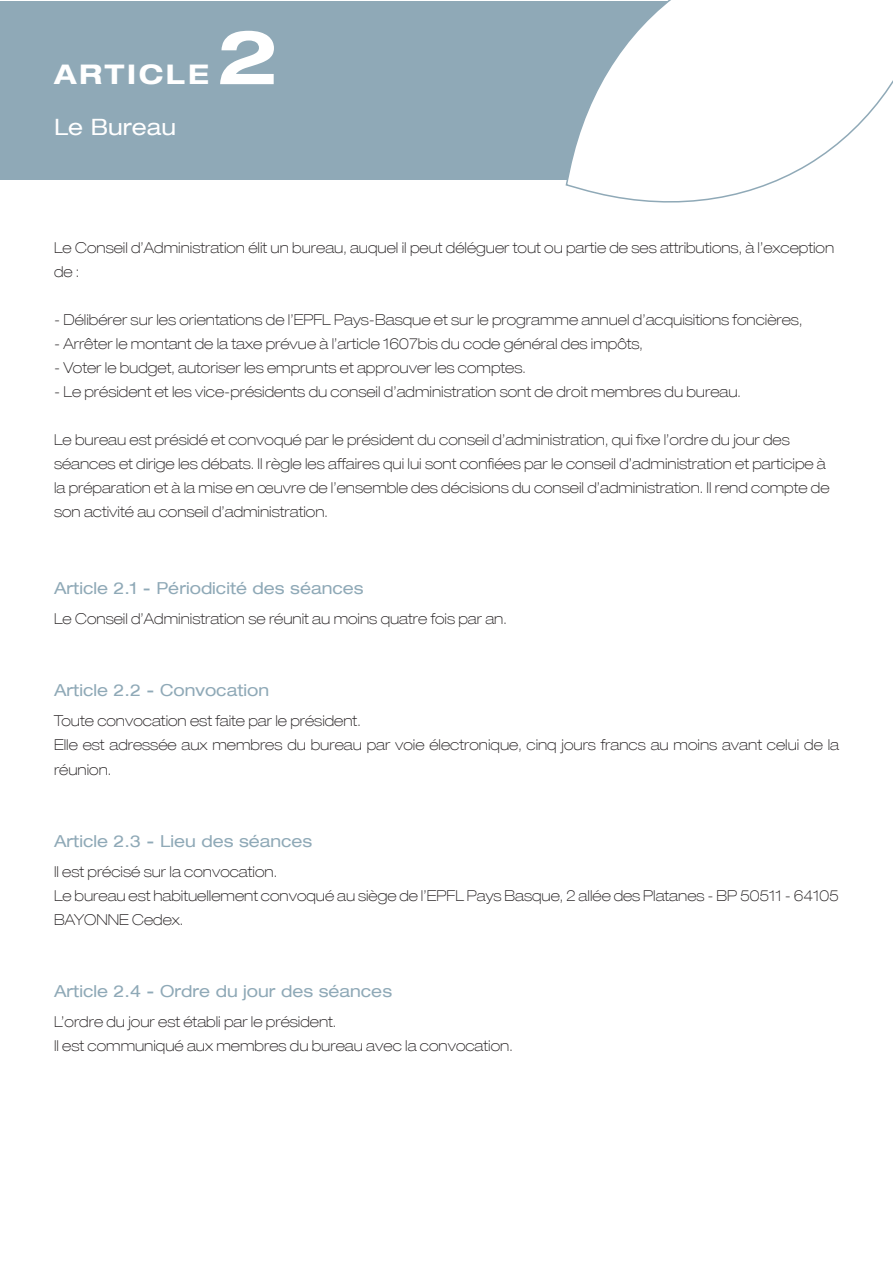
<style>
.page{position:relative;width:893px;height:1263px;background:#fff}
.page>*{position:absolute;margin:0;border:0;box-sizing:border-box;transform-origin:0 0}
.t1{font:700 expanded 75px "Helvetica 73";color:#fff}
.t2{font:700 expanded 27px "Helvetica 73";letter-spacing:.1em;color:#fff}
.t3{font:expanded 22.5px "Helvetica 53";color:#fff}
.t4{font:expanded 16.5px "Helvetica 53";color:#8fa9b7}
.t5{font:100 expanded 15px/24px "Helvetica 33";color:#231f20}
</style>
<div class="page">
<div style="left:0;top:1px;width:687px;height:178px;background:#8fa9b7"></div>
<svg style="left:565px;top:0;width:328px;height:203px"></svg>
<p class="t2" style="left:54px;top:58px;width:157px">ARTICLE</p>
<p class="t3" style="left:54px;top:113px;width:124px">Le Bureau</p>
<p class="t1" style="left:217px;top:10px;width:63px">2</p>
<p class="t5" style="left:54px;top:236px;width:782px">Le Conseil d’Administration élit un bureau, auquel il peut déléguer tout ou partie de ses attributions, à l’exception de :</p>
<p class="t5" style="left:54px;top:308px;width:750px">- Délibérer sur les orientations de l’EPFL Pays-Basque et sur le programme annuel d’acquisitions foncières,</p>
<p class="t5" style="left:54px;top:332px;width:590px">- Arrêter le montant de la taxe prévue à l’article 1607bis du code général des impôts,</p>
<p class="t5" style="left:54px;top:356px;width:473px">- Voter le budget, autoriser les emprunts et approuver les comptes.</p>
<p class="t5" style="left:54px;top:380px;width:688px">- Le président et les vice-présidents du conseil d’administration sont de droit membres du bureau.</p>
<p class="t5" style="left:54px;top:428px;width:777px">Le bureau est présidé et convoqué par le président du conseil d’administration, qui fixe l’ordre du jour des séances et dirige les débats. Il règle les affaires qui lui sont confiées par le conseil d’administration et participe à la préparation et à la mise en œuvre de l’ensemble des décisions du conseil d’administration. Il rend compte de son activité au conseil d’administration.</p>
<p class="t4" style="left:54px;top:579px;width:311px">Article 2.1 - Périodicité des séances</p>
<p class="t5" style="left:54px;top:607px;width:454px">Le Conseil d’Administration se réunit au moins quatre fois par an.</p>
<p class="t4" style="left:54px;top:681px;width:217px">Article 2.2 - Convocation</p>
<p class="t5" style="left:54px;top:709px;width:308px">Toute convocation est faite par le président.</p>
<p class="t5" style="left:54px;top:733px;width:786px">Elle est adressée aux membres du bureau par voie électronique, cinq jours francs au moins avant celui de la réunion.</p>
<p class="t4" style="left:54px;top:831px;width:260px">Article 2.3 - Lieu des séances</p>
<p class="t5" style="left:54px;top:859px;width:225px">Il est précisé sur la convocation.</p>
<p class="t5" style="left:54px;top:883px;width:786px">Le bureau est habituellement convoqué au siège de l’EPFL Pays Basque, 2 allée des Platanes - BP 50511 - 64105<br>BAYONNE Cedex.</p>
<p class="t4" style="left:54px;top:981px;width:340px">Article 2.4 - Ordre du jour des séances</p>
<p class="t5" style="left:54px;top:1009px;width:284px">L’ordre du jour est établi par le président.</p>
<p class="t5" style="left:54px;top:1033px;width:460px">Il est communiqué aux membres du bureau avec la convocation.</p>
</div>
